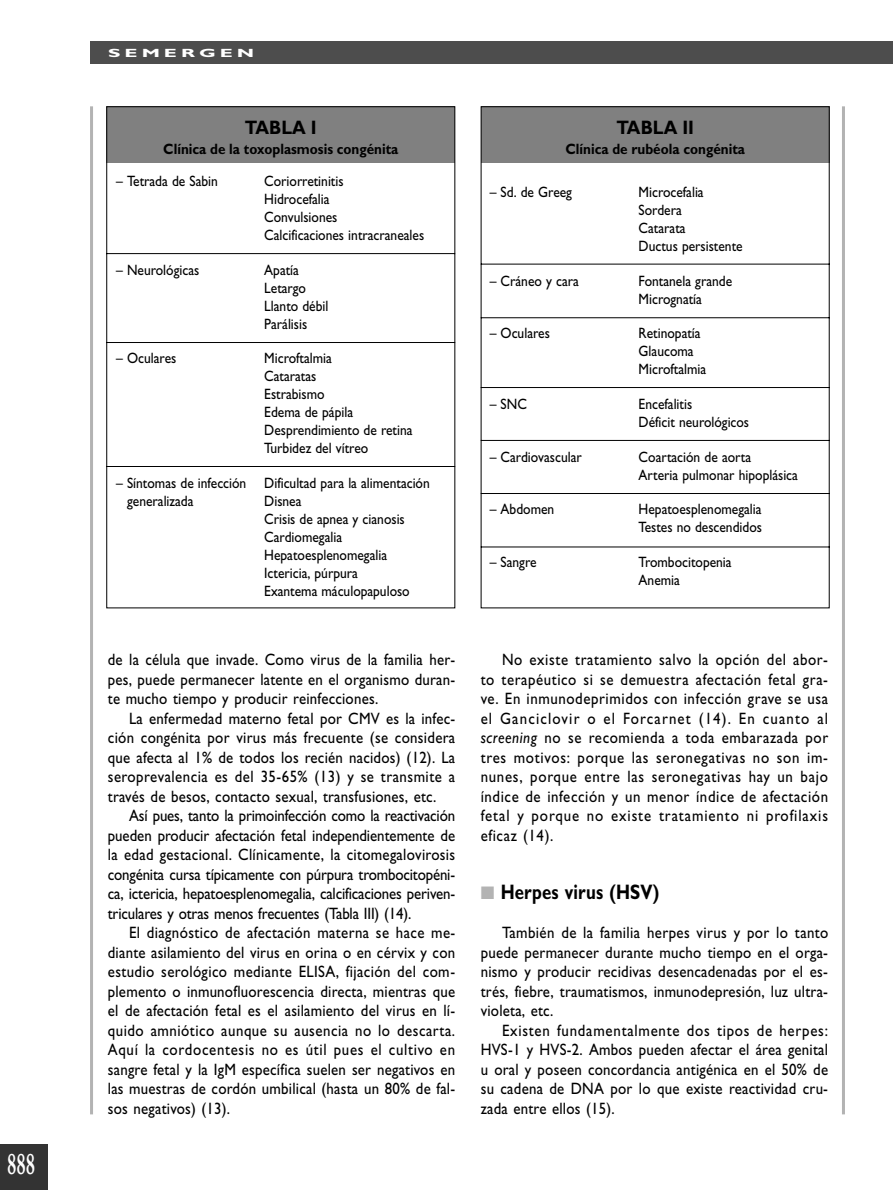
<style>
.page{position:relative;width:893px;height:1190px;background:#fff}
.page>*{position:absolute;margin:0;border:0;box-sizing:border-box;transform-origin:0 0}
.t1{font:700 31.65px "M Garamond";color:#fff;scale:.63 1}
.t2{font:700 21px "Gill Sans";letter-spacing:.01em;color:#000;scale:.8 1}
.t3{font:700 19.5px "Gill Sans";color:#000;scale:.9 1}
.t4{font:16.5px/19.5px "Gill Sans";letter-spacing:.015em;color:#000;text-align:justify;scale:.9 1}
.t5{font:15px/18px "Gill Sans";color:#000;scale:.9 1}
.t6{font:700 15px "Gill Sans";color:#000;scale:.9 1}
.t7{font:700 11.85px "Gill Sans";letter-spacing:.195em;color:#fff;scale:1.73 1}
.s1{font-style:italic}
.s2{color:#b3b3b3}
</style>
<div class="page">
<div style="left:90px;top:41px;width:802px;height:23px;background:#4d4d4d"></div>
<hr style="left:90px;top:106px;width:3px;height:1008px;background:#b3b3b3">
<hr style="left:842px;top:106px;width:2px;height:1008px;background:#b3b3b3">
<div style="left:0;top:1144px;width:48px;height:46px;background:#333"></div>
<svg style="left:106px;top:106px;width:350px;height:502px"></svg>
<svg style="left:480px;top:106px;width:350px;height:502px"></svg>
<h1 class="t1" style="left:7px;top:1153px;width:46px">888</h1>
<p class="t7" style="left:108px;top:49px;width:86px">SEMERGEN</p>
<p class="t3" style="left:245px;top:120px;width:81px">TABLA I</p>
<p class="t6" style="left:163px;top:144px;width:263px">Clínica de la toxoplasmosis congénita</p>
<p class="t5" style="left:116px;top:173px;width:114px">– Tetrada de Sabin</p>
<p class="t5" style="left:264px;top:173px;width:179px">Coriorretinitis<br>Hidrocefalia<br>Convulsiones<br>Calcificaciones intracraneales</p>
<p class="t5" style="left:116px;top:262px;width:94px">– Neurológicas</p>
<p class="t5" style="left:264px;top:262px;width:73px">Apatía<br>Letargo<br>Llanto débil<br>Parálisis</p>
<p class="t5" style="left:116px;top:351px;width:68px">– Oculares</p>
<p class="t5" style="left:264px;top:351px;width:166px">Microftalmia<br>Cataratas<br>Estrabismo<br>Edema de pápila<br>Desprendimiento de retina<br>Turbidez del vítreo</p>
<p class="t5" style="left:127px;top:475px;width:338px;text-indent:-11px">– Síntomas de infección Dificultad para la alimentación generalizada</p>
<p class="t5" style="left:264px;top:493px;width:163px">Disnea<br>Crisis de apnea y cianosis<br>Cardiomegalia<br>Hepatoesplenomegalia<br>Ictericia, púrpura<br>Exantema máculopapuloso</p>
<p class="t4" style="left:108px;top:651px;width:387px">de la célula que invade. Como virus de la familia her&shy;pes, puede permanecer latente en el organismo duran&shy;te mucho tiempo y producir reinfecciones.</p>
<p class="t4" style="left:108px;top:710px;width:387px;text-indent:21px">La enfermedad materno fetal por CMV es la infec&shy;ción congénita por virus más frecuente (se considera que afecta al 1% de todos los recién nacidos) (12). La seroprevalencia es del 35-65% (13) y se transmite a través de besos, contacto sexual, transfusiones, etc.</p>
<p class="t4" style="left:108px;top:807px;width:387px;text-indent:21px">Así pues, tanto la primoinfección como la reactivación pueden producir afectación fetal independientemente de la edad gestacional. Clínicamente, la citomegalovirosis congénita cursa típicamente con púrpura trombocitopéni&shy;ca, ictericia, hepatoesplenomegalia, calcificaciones periven&shy;triculares y otras menos frecuentes (Tabla III) (14).</p>
<p class="t4" style="left:108px;top:924px;width:387px;text-indent:21px">El diagnóstico de afectación materna se hace me&shy;diante asilamiento del virus en orina o en cérvix y con estudio serológico mediante ELISA, fijación del com&shy;plemento o inmunofluorescencia directa, mientras que el de afectación fetal es el asilamiento del virus en lí&shy;quido amniótico aunque su ausencia no lo descarta.<br>Aquí la cordocentesis no es útil pues el cultivo en sangre fetal y la IgM específica suelen ser negativos en las muestras de cordón umbilical (hasta un 80% de fal&shy;sos negativos) (13).</p>
<p class="t3" style="left:616px;top:120px;width:88px">TABLA II</p>
<p class="t6" style="left:565px;top:144px;width:201px">Clínica de rubéola congénita</p>
<p class="t5" style="left:489px;top:184px;width:93px">– Sd. de Greeg</p>
<p class="t5" style="left:638px;top:184px;width:117px">Microcefalia<br>Sordera<br>Catarata<br>Ductus persistente</p>
<p class="t5" style="left:489px;top:273px;width:101px">– Cráneo y cara</p>
<p class="t5" style="left:638px;top:273px;width:105px">Fontanela grande<br>Micrognatía</p>
<p class="t5" style="left:489px;top:326px;width:68px">– Oculares</p>
<p class="t5" style="left:638px;top:326px;width:77px">Retinopatía<br>Glaucoma<br>Microftalmia</p>
<p class="t5" style="left:489px;top:396px;width:43px">– SNC</p>
<p class="t5" style="left:638px;top:396px;width:124px">Encefalitis<br>Déficit neurológicos</p>
<p class="t5" style="left:489px;top:449px;width:104px">– Cardiovascular</p>
<p class="t5" style="left:638px;top:449px;width:178px">Coartación de aorta<br>Arteria pulmonar hipoplásica</p>
<p class="t5" style="left:489px;top:502px;width:73px">– Abdomen</p>
<p class="t5" style="left:638px;top:502px;width:139px">Hepatoesplenomegalia<br>Testes no descendidos</p>
<p class="t5" style="left:489px;top:554px;width:54px">– Sangre</p>
<p class="t5" style="left:638px;top:554px;width:105px">Trombocitopenia<br>Anemia</p>
<p class="t4" style="left:480px;top:651px;width:387px;text-indent:21px">No existe tratamiento salvo la opción del abor&shy;to terapéutico si se demuestra afectación fetal gra&shy;ve. En inmunodeprimidos con infección grave se usa el Ganciclovir o el Forcarnet (14). En cuanto al <span class="s1">screening</span> no se recomienda a toda embarazada por tres motivos: porque las seronegativas no son im&shy;nunes, porque entre las seronegativas hay un bajo índice de infección y un menor índice de afectación fetal y porque no existe tratamiento ni profilaxis eficaz (14).</p>
<p class="t2" style="left:480px;top:885px;width:225px"><span class="s2">■</span> Herpes virus (HSV)</p>
<p class="t4" style="left:480px;top:924px;width:388px;text-indent:21px">También de la familia herpes virus y por lo tanto puede permanecer durante mucho tiempo en el orga&shy;nismo y producir recidivas desencadenadas por el es&shy;trés, fiebre, traumatismos, inmunodepresión, luz ultra&shy;violeta, etc.</p>
<p class="t4" style="left:480px;top:1022px;width:387px;text-indent:21px">Existen fundamentalmente dos tipos de herpes:<br>HVS-1 y HVS-2. Ambos pueden afectar el área genital u oral y poseen concordancia antigénica en el 50% de su cadena de DNA por lo que existe reactividad cru&shy;zada entre ellos (15).</p>
</div>
